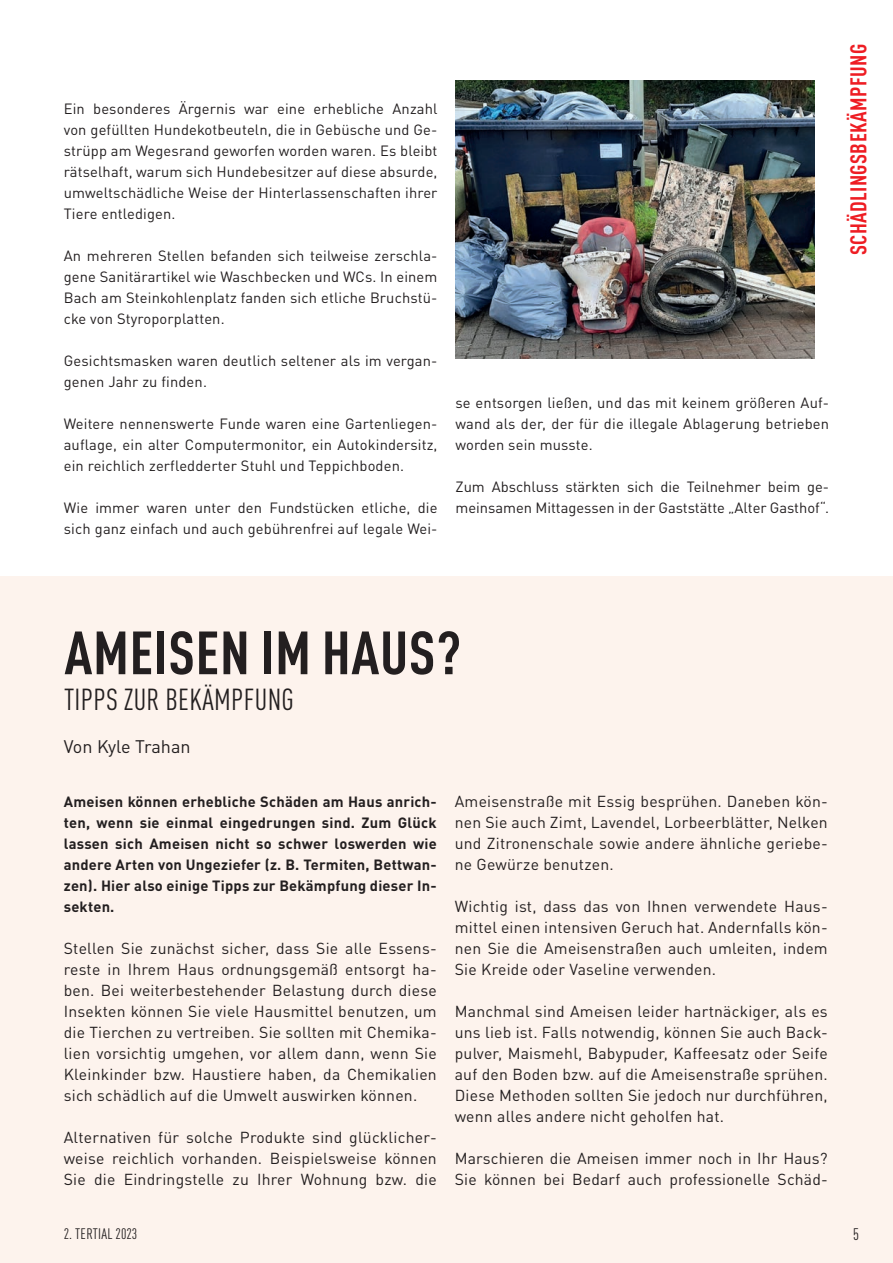
<style>
.page{position:relative;width:893px;height:1263px;background:#fff}
.page>*{position:absolute;margin:0;border:0;box-sizing:border-box;transform-origin:0 0}
.t1{font:700 condensed 60px "DIN Pro";letter-spacing:.01em;color:#231f20}
.t2{font:condensed 30px "DIN Pro";letter-spacing:.01em;color:#231f20}
.Überschriften{font:700 condensed 22.5px "DIN Pro";letter-spacing:.02em;color:#ee1d23}
.t3{font:18px "DIN Pro";letter-spacing:-.005em;color:#231f20}
.t4{font:condensed 16.5px "DIN Pro";color:#231f20}
.t5{font:15.75px/21px "DIN Pro";letter-spacing:.015em;color:#231f20;text-align:justify}
.t6{font:condensed 15px "DIN Pro";letter-spacing:.02em;color:#231f20}
.t7{font:14.7px/21px "DIN Pro";letter-spacing:.01em;color:#231f20;text-align:justify}
.t8{font:700 14.7px/21px "DIN Pro";letter-spacing:.015em;color:#231f20;text-align:justify}
</style>
<div class="page">
<div style="left:0;top:576px;width:893px;height:687px;background:#fdf3ed"></div>
<img style="left:456px;top:80px;width:358px;height:278px">
<p class="t7" style="left:64px;top:97px;width:375px">Ein besonderes Ärgernis war eine erhebliche Anzahl von gefüllten Hundekotbeuteln, die in Gebüsche und Ge&shy;strüpp am Wegesrand geworfen worden waren. Es bleibt rätselhaft, warum sich Hundebesitzer auf diese absurde, umweltschädliche Weise der Hinterlassenschaften ihrer Tiere entledigen.</p>
<p class="t7" style="left:64px;top:244px;width:375px">An mehreren Stellen befanden sich teilweise zerschla&shy;gene Sanitärartikel wie Waschbecken und WCs. In einem Bach am Steinkohlenplatz fanden sich etliche Bruchstü&shy;cke von Styroporplatten.</p>
<p class="t7" style="left:64px;top:349px;width:375px">Gesichtsmasken waren deutlich seltener als im vergan&shy;genen Jahr zu finden.</p>
<p class="t7" style="left:64px;top:412px;width:375px">Weitere nennenswerte Funde waren eine Gartenliegen&shy;auflage, ein alter Computermonitor, ein Autokindersitz, ein reichlich zerfledderter Stuhl und Teppichboden.</p>
<p class="t7" style="left:64px;top:496px;width:375px">Wie immer waren unter den Fundstücken etliche, die sich ganz einfach und auch gebührenfrei auf legale Wei-</p>
<p class="t7" style="left:455px;top:391px;width:375px">se entsorgen ließen, und das mit keinem größeren Auf&shy;wand als der, der für die illegale Ablagerung betrieben worden sein musste.</p>
<p class="t7" style="left:455px;top:475px;width:375px">Zum Abschluss stärkten sich die Teilnehmer beim ge&shy;meinsamen Mittagessen in der Gaststätte „Alter Gasthof“.</p>
<p class="Überschriften" style="left:841px;top:255px;width:213px;rotate:-90deg">SCHÄDLINGSBEKÄMPFUNG</p>
<p class="t1" style="left:64px;top:607px;width:398px">AMEISEN IM HAUS?</p>
<p class="t2" style="left:64px;top:678px;width:231px">TIPPS ZUR BEKÄMPFUNG</p>
<p class="t3" style="left:64px;top:733px;width:128px">Von Kyle Trahan</p>
<p class="t8" style="left:64px;top:790px;width:374px">Ameisen können erhebliche Schäden am Haus anrich&shy;ten, wenn sie einmal eingedrungen sind. Zum Glück lassen sich Ameisen nicht so schwer loswerden wie andere Arten von Ungeziefer (z. B. Termiten, Bettwan&shy;zen). Hier also einige Tipps zur Bekämpfung dieser In&shy;sekten.</p>
<p class="t5" style="left:64px;top:937px;width:374px">Stellen Sie zunächst sicher, dass Sie alle Essens&shy;reste in Ihrem Haus ordnungsgemäß entsorgt ha&shy;ben. Bei weiterbestehender Belastung durch diese Insekten können Sie viele Hausmittel benutzen, um die Tierchen zu vertreiben. Sie sollten mit Chemika&shy;lien vorsichtig umgehen, vor allem dann, wenn Sie Kleinkinder bzw. Haustiere haben, da Chemikalien sich schädlich auf die Umwelt auswirken können.</p>
<p class="t5" style="left:64px;top:1126px;width:374px">Alternativen für solche Produkte sind glücklicher&shy;weise reichlich vorhanden. Beispielsweise können Sie die Eindringstelle zu Ihrer Wohnung bzw. die</p>
<p class="t5" style="left:455px;top:790px;width:374px">Ameisenstraße mit Essig besprühen. Daneben kön&shy;nen Sie auch Zimt, Lavendel, Lorbeerblätter, Nelken und Zitronenschale sowie andere ähnliche geriebe&shy;ne Gewürze benutzen.</p>
<p class="t5" style="left:455px;top:895px;width:374px">Wichtig ist, dass das von Ihnen verwendete Haus&shy;mittel einen intensiven Geruch hat. Andernfalls kön&shy;nen Sie die Ameisenstraßen auch umleiten, indem Sie Kreide oder Vaseline verwenden.</p>
<p class="t5" style="left:455px;top:1000px;width:374px">Manchmal sind Ameisen leider hartnäckiger, als es uns lieb ist. Falls notwendig, können Sie auch Back&shy;pulver, Maismehl, Babypuder, Kaffeesatz oder Seife auf den Boden bzw. auf die Ameisenstraße sprühen.<br>Diese Methoden sollten Sie jedoch nur durchführen, wenn alles andere nicht geholfen hat.</p>
<p class="t5" style="left:455px;top:1147px;width:374px">Marschieren die Ameisen immer noch in Ihr Haus?<br>Sie können bei Bedarf auch professionelle Schäd-</p>
<p class="t6" style="left:64px;top:1222px;width:75px">2. TERTIAL 2023</p>
<p class="t4" style="left:853px;top:1222px;width:7px">5</p>
</div>
